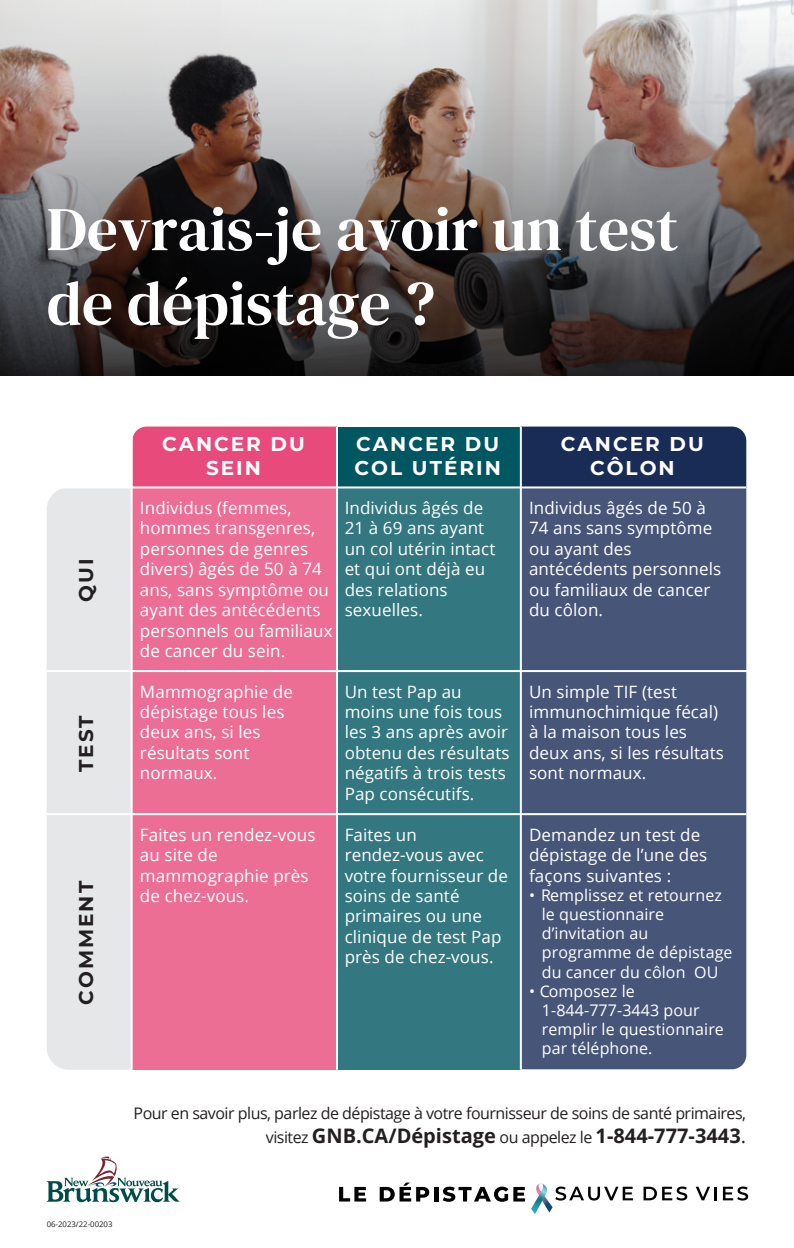
<style>
.page{position:relative;width:794px;height:1248px;background:#fff}
.page>*{position:absolute;margin:0;border:0;box-sizing:border-box;transform-origin:0 0}
.t1{font:62px/74.4px "DM Serif Text";color:#fff}
.t2{font:700 20px "Open Sans";color:#231f20}
.t3{font:700 20px/24px "Montserrat";letter-spacing:.1em;color:#fff;text-align:center}
.t4{font:700 20px "Montserrat";letter-spacing:.1em;color:#231f20}
.t5{font:17px/20.4px "Open Sans";letter-spacing:.005em;color:#fff}
.t6{font:16px/19.2px "Open Sans";letter-spacing:.005em;color:#fff}
.t7{font:16px "Open Sans";letter-spacing:-.03em;color:#231f20}
.t8{font:7.8px "Open Sans";color:#231f20}
.s1{font-weight:400;font-size:16px}
.s2{font-weight:400}
</style>
<div class="page">
<svg style="left:0;top:0;width:794px;height:376px;background:#766e6c"></svg>
<div style="left:47px;top:488px;width:84px;height:581px;background:#e6e7e8"></div>
<div style="left:133px;top:426px;width:204px;height:60px;background:#e74a7b"></div>
<div style="left:337px;top:426px;width:184px;height:61px;background:#005761"></div>
<div style="left:521px;top:426px;width:225px;height:60px;background:#192c56"></div>
<div style="left:132px;top:487px;width:205px;height:582px;background:#ec6e95"></div>
<div style="left:337px;top:487px;width:184px;height:582px;background:#337881"></div>
<div style="left:522px;top:488px;width:224px;height:581px;background:#475678"></div>
<hr style="left:336px;top:427px;width:2px;height:642px;background:#fff">
<hr style="left:131px;top:426px;width:2px;height:643px;background:#fff">
<hr style="left:520px;top:427px;width:2px;height:642px;background:#fff">
<hr style="left:47px;top:486px;width:699px;height:2px;background:#fff">
<hr style="left:47px;top:670px;width:700px;height:2px;background:#fff">
<hr style="left:47px;top:813px;width:699px;height:2px;background:#fff">
<svg style="left:47px;top:1156px;width:132px;height:46px"></svg>
<img style="left:547px;top:1190px;width:5px;height:22px">
<img style="left:531px;top:1183px;width:16px;height:30px">
<svg style="left:339px;top:1186px;width:27px;height:15px"></svg>
<svg style="left:380px;top:1182px;width:49px;height:19px"></svg>
<hr style="left:434px;top:1186px;width:4px;height:15px;background:#000">
<svg style="left:443px;top:1186px;width:82px;height:15px"></svg>
<svg style="left:555px;top:1186px;width:78px;height:14px"></svg>
<svg style="left:643px;top:1186px;width:44px;height:14px"></svg>
<svg style="left:695px;top:1186px;width:15px;height:14px"></svg>
<hr style="left:714px;top:1186px;width:3px;height:14px;background:#000">
<svg style="left:723px;top:1186px;width:25px;height:14px"></svg>
<h1 class="t1" style="left:47px;top:192px;width:633px">Devrais-je avoir un test de dépistage ?</h1>
<p class="t4" style="left:73px;top:602px;width:45px;rotate:-90deg">QUI</p>
<p class="t4" style="left:73px;top:772px;width:58px;rotate:-90deg">TEST</p>
<p class="t4" style="left:73px;top:1004px;width:125px;rotate:-90deg">COMMENT</p>
<p class="t3" style="left:162px;top:432px;width:144px">CANCER DU<br>SEIN</p>
<p class="t3" style="left:354px;top:432px;width:148px;text-align:left">CANCER DU<br>COL UTÉRIN</p>
<p class="t3" style="left:561px;top:432px;width:144px">CANCER DU<br>CÔLON</p>
<p class="t5" style="left:140px;top:497px;width:194px">Individus (femmes, hommes transgenres, personnes de genres divers) âgés de 50 à 74 ans, sans symptôme ou ayant des antécédents personnels ou familiaux de cancer du sein.</p>
<p class="t5" style="left:345px;top:497px;width:152px">Individus âgés de<br>21 à 69 ans ayant un col utérin intact et qui ont déjà eu des relations sexuelles.</p>
<p class="t5" style="left:529px;top:497px;width:194px">Individus âgés de 50 à<br>74 ans sans symptôme ou ayant des antécédents personnels ou familiaux de cancer du côlon.</p>
<p class="t5" style="left:140px;top:680px;width:154px">Mammographie de dépistage tous les deux ans, si les résultats sont normaux.</p>
<p class="t5" style="left:345px;top:680px;width:166px">Un test Pap au moins une fois tous les 3 ans après avoir obtenu des résultats négatifs à trois tests<br>Pap consécutifs.</p>
<p class="t5" style="left:529px;top:680px;width:196px">Un simple TIF (test immunochimique fécal) à la maison tous les deux ans, si les résultats sont normaux.</p>
<p class="t5" style="left:140px;top:823px;width:177px">Faites un rendez-vous au site de mammographie près de chez-vous.</p>
<p class="t5" style="left:345px;top:823px;width:165px">Faites un rendez-vous avec votre fournisseur de soins de santé primaires ou une clinique de test Pap près de chez-vous.</p>
<p class="t5" style="left:529px;top:823px;width:180px">Demandez un test de dépistage de l’une des façons suivantes :</p>
<p class="t6" style="left:542px;top:884px;width:192px;text-indent:-13px">• Remplissez et retournez le questionnaire d’invitation au programme de dépistage du cancer du côlon OU</p>
<p class="t6" style="left:542px;top:980px;width:184px;text-indent:-13px">• Composez le<br>1-844-777-3443 pour remplir le questionnaire par téléphone.</p>
<p class="t7" style="left:134px;top:1101px;width:614px">Pour en savoir plus, parlez de dépistage à votre fournisseur de soins de santé primaires,</p>
<p class="t2" style="left:266px;top:1121px;width:482px"><span class="s1">visitez</span> GNB.CA/Dépistage <span class="s1">ou appelez le</span> 1-844-777-3443<span class="s2">.</span></p>
<p class="t8" style="left:47px;top:1218px;width:67px">06-2023/22-00203</p>
</div>
